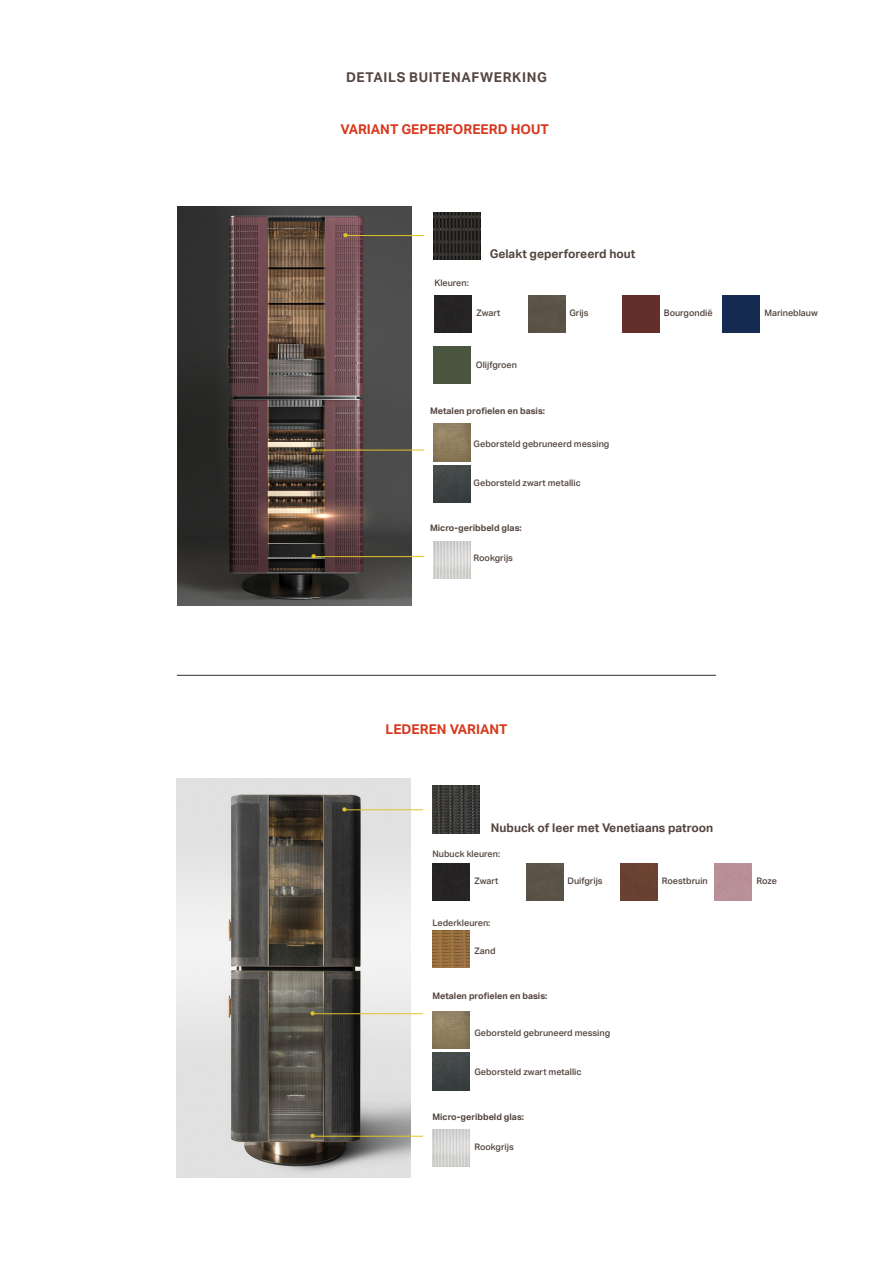
<style>
.page{position:relative;width:893px;height:1263px;background:#fff}
.page>*{position:absolute;margin:0;border:0;box-sizing:border-box;transform-origin:0 0}
.Sottotitoli_Aktiv{font:700 13.5px "Aktiv Grotesk";color:#d8381e}
.Sezione_Aktiv{font:700 13.5px "Aktiv Grotesk";letter-spacing:.045em;color:#544640}
.Dida{font:700 12px "Aktiv Grotesk";color:#544640}
.Dida-2{font:500 9px "Aktiv Grotesk";color:#544640}
.Dida-3{font:700 9px "Aktiv Grotesk";color:#544640}
</style>
<div class="page">
<img style="left:176px;top:778px;width:234px;height:400px">
<img style="left:177px;top:206px;width:234px;height:400px">
<hr style="left:177px;top:675px;width:539px;height:1px;background:#312f30">
<img style="left:433px;top:212px;width:48px;height:47px">
<img style="left:432px;top:786px;width:48px;height:47px">
<img style="left:432px;top:863px;width:38px;height:37px">
<img style="left:433px;top:424px;width:38px;height:37px">
<img style="left:432px;top:1011px;width:38px;height:38px">
<img style="left:432px;top:930px;width:38px;height:38px">
<img style="left:433px;top:465px;width:38px;height:38px">
<img style="left:432px;top:1053px;width:38px;height:37px">
<img style="left:433px;top:541px;width:38px;height:38px">
<img style="left:432px;top:1129px;width:38px;height:37px">
<img style="left:526px;top:863px;width:38px;height:37px">
<img style="left:620px;top:863px;width:38px;height:37px">
<img style="left:714px;top:863px;width:38px;height:37px">
<hr style="left:344px;top:235px;width:80px;height:1px;background:#e0c42b">
<svg style="left:343px;top:233px;width:5px;height:4px"></svg>
<hr style="left:343px;top:809px;width:80px;height:1px;background:#e0c42b">
<svg style="left:342px;top:807px;width:5px;height:4px"></svg>
<hr style="left:313px;top:450px;width:111px;height:1px;background:#e0c42b">
<svg style="left:311px;top:448px;width:5px;height:4px"></svg>
<hr style="left:311px;top:1013px;width:112px;height:1px;background:#e0c42b">
<svg style="left:310px;top:1011px;width:5px;height:4px"></svg>
<hr style="left:313px;top:556px;width:111px;height:1px;background:#e0c42b">
<svg style="left:311px;top:554px;width:5px;height:4px"></svg>
<hr style="left:311px;top:1136px;width:112px;height:1px;background:#e0c42b">
<svg style="left:310px;top:1134px;width:5px;height:4px"></svg>
<img style="left:434px;top:295px;width:38px;height:38px">
<img style="left:528px;top:295px;width:38px;height:38px">
<div style="left:722px;top:295px;width:38px;height:38px;background:#162b51"></div>
<div style="left:622px;top:296px;width:38px;height:37px;background:#642e2a"></div>
<div style="left:434px;top:346px;width:37px;height:37px;background:#4b5640"></div>
<p class="Sezione_Aktiv" style="left:346px;top:69px;width:202px">DETAILS BUITENAFWERKING</p>
<p class="Sottotitoli_Aktiv" style="left:341px;top:121px;width:210px">VARIANT GEPERFOREERD HOUT</p>
<p class="Dida-2" style="left:434px;top:278px;width:36px">Kleuren:</p>
<p class="Dida" style="left:490px;top:247px;width:147px">Gelakt geperforeerd hout</p>
<p class="Dida-2" style="left:476px;top:308px;width:25px">Zwart</p>
<p class="Dida-2" style="left:569px;top:308px;width:21px">Grijs</p>
<p class="Dida-2" style="left:664px;top:308px;width:50px">Bourgondië</p>
<p class="Dida-2" style="left:764px;top:308px;width:55px">Marineblauw</p>
<p class="Dida-2" style="left:476px;top:359px;width:43px">Olijfgroen</p>
<p class="Dida-3" style="left:430px;top:405px;width:116px">Metalen profielen en basis:</p>
<p class="Dida-2" style="left:474px;top:438px;width:137px">Geborsteld gebruneerd messing</p>
<p class="Dida-2" style="left:474px;top:477px;width:109px">Geborsteld zwart metallic</p>
<p class="Dida-3" style="left:430px;top:522px;width:93px">Micro-geribbeld glas:</p>
<p class="Dida-2" style="left:474px;top:552px;width:41px">Rookgrijs</p>
<p class="Sottotitoli_Aktiv" style="left:385px;top:721px;width:124px">LEDEREN VARIANT</p>
<p class="Dida" style="left:491px;top:820px;width:224px">Nubuck of leer met Venetiaans patroon</p>
<p class="Dida-2" style="left:432px;top:848px;width:69px">Nubuck kleuren:</p>
<p class="Dida-2" style="left:474px;top:875px;width:25px">Zwart</p>
<p class="Dida-2" style="left:567px;top:875px;width:37px">Duifgrijs</p>
<p class="Dida-2" style="left:662px;top:875px;width:47px">Roestbruin</p>
<p class="Dida-2" style="left:756px;top:875px;width:22px">Roze</p>
<p class="Dida-2" style="left:432px;top:918px;width:59px">Lederkleuren:</p>
<p class="Dida-2" style="left:474px;top:945px;width:23px">Zand</p>
<p class="Dida-3" style="left:432px;top:990px;width:116px">Metalen profielen en basis:</p>
<p class="Dida-2" style="left:474px;top:1028px;width:137px">Geborsteld gebruneerd messing</p>
<p class="Dida-2" style="left:474px;top:1067px;width:109px">Geborsteld zwart metallic</p>
<p class="Dida-3" style="left:432px;top:1112px;width:93px">Micro-geribbeld glas:</p>
<p class="Dida-2" style="left:474px;top:1142px;width:41px">Rookgrijs</p>
</div>
